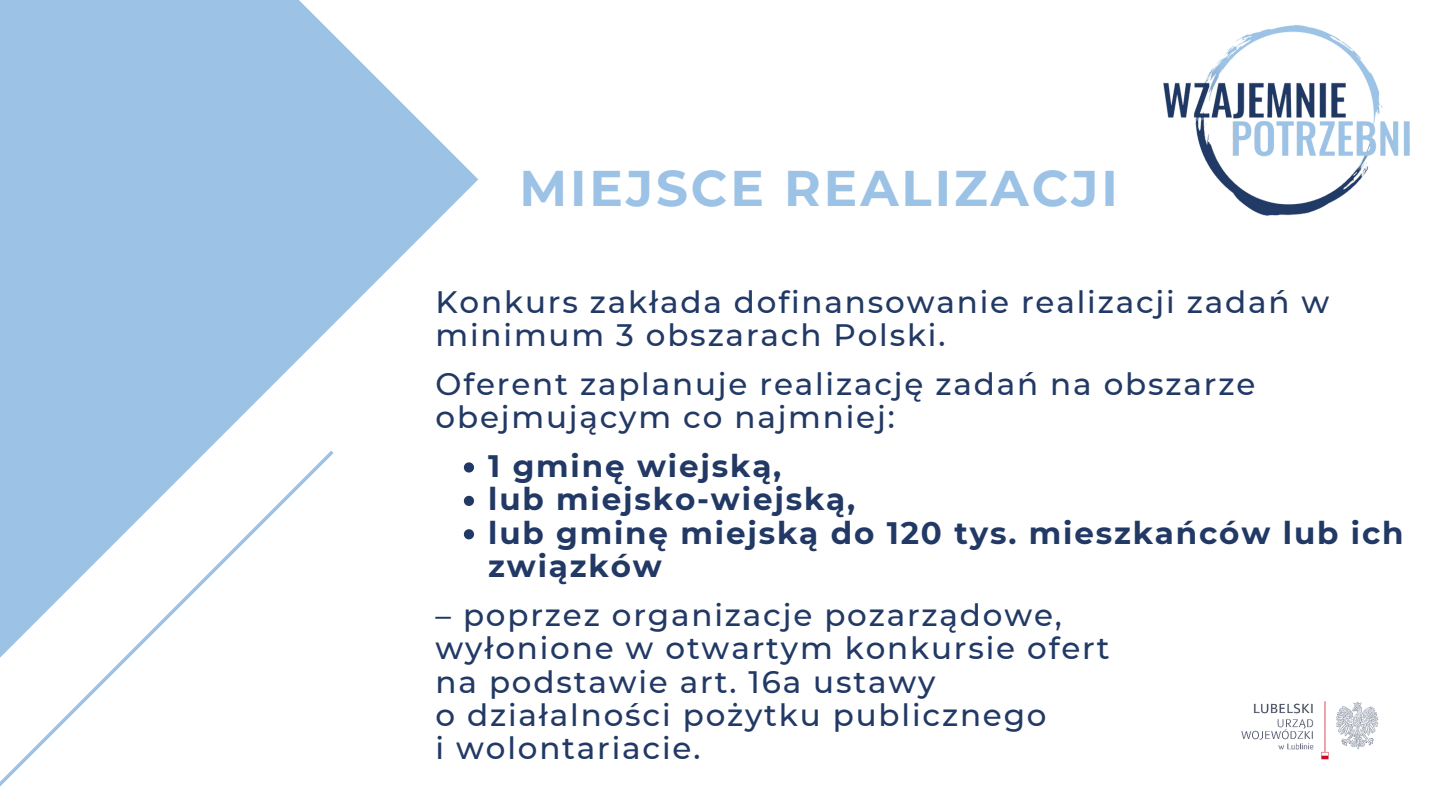
<style>
.page{position:relative;width:1440px;height:810px;background:#fff}
.page>*{position:absolute;margin:0;border:0;box-sizing:border-box;transform-origin:0 0}
.t1{font:700 50px "Montserrat";letter-spacing:.06em;color:#9cc2e6}
.t2{font:500 31px/33.4px "Montserrat";letter-spacing:.06em;color:#213964}
.t3{font:700 31px/33.4px "Montserrat";letter-spacing:.06em;color:#213964}
</style>
<div class="page">
<img style="left:1163px;top:25px;width:247px;height:191px">
<svg style="left:0;top:0;width:478px;height:540px;fill:#9cc2e6"></svg>
<svg style="left:0;top:450px;width:334px;height:337px"></svg>
<svg style="left:464px;top:462px;width:10px;height:11px"></svg>
<svg style="left:464px;top:496px;width:10px;height:10px"></svg>
<svg style="left:464px;top:529px;width:10px;height:10px"></svg>
<img style="left:1241px;top:701px;width:138px;height:59px">
<h1 class="t1" style="left:520px;top:158px;width:600px">MIEJSCE REALIZACJI</h1>
<p class="t2" style="left:436px;top:285px;width:895px">Konkurs zakłada dofinansowanie realizacji zadań w minimum 3 obszarach Polski.</p>
<p class="t2" style="left:436px;top:367px;width:821px">Oferent zaplanuje realizację zadań na obszarze obejmującym co najmniej:</p>
<p class="t3" style="left:488px;top:449px;width:917px">1 gminę wiejską,<br>lub miejsko-wiejską,<br>lub gminę miejską do 120 tys. mieszkańców lub ich związków</p>
<p class="t2" style="left:436px;top:598px;width:676px">– poprzez organizacje pozarządowe, wyłonione w otwartym konkursie ofert na podstawie art. 16a ustawy<br>o działalności pożytku publicznego<br>i wolontariacie.</p>
</div>
